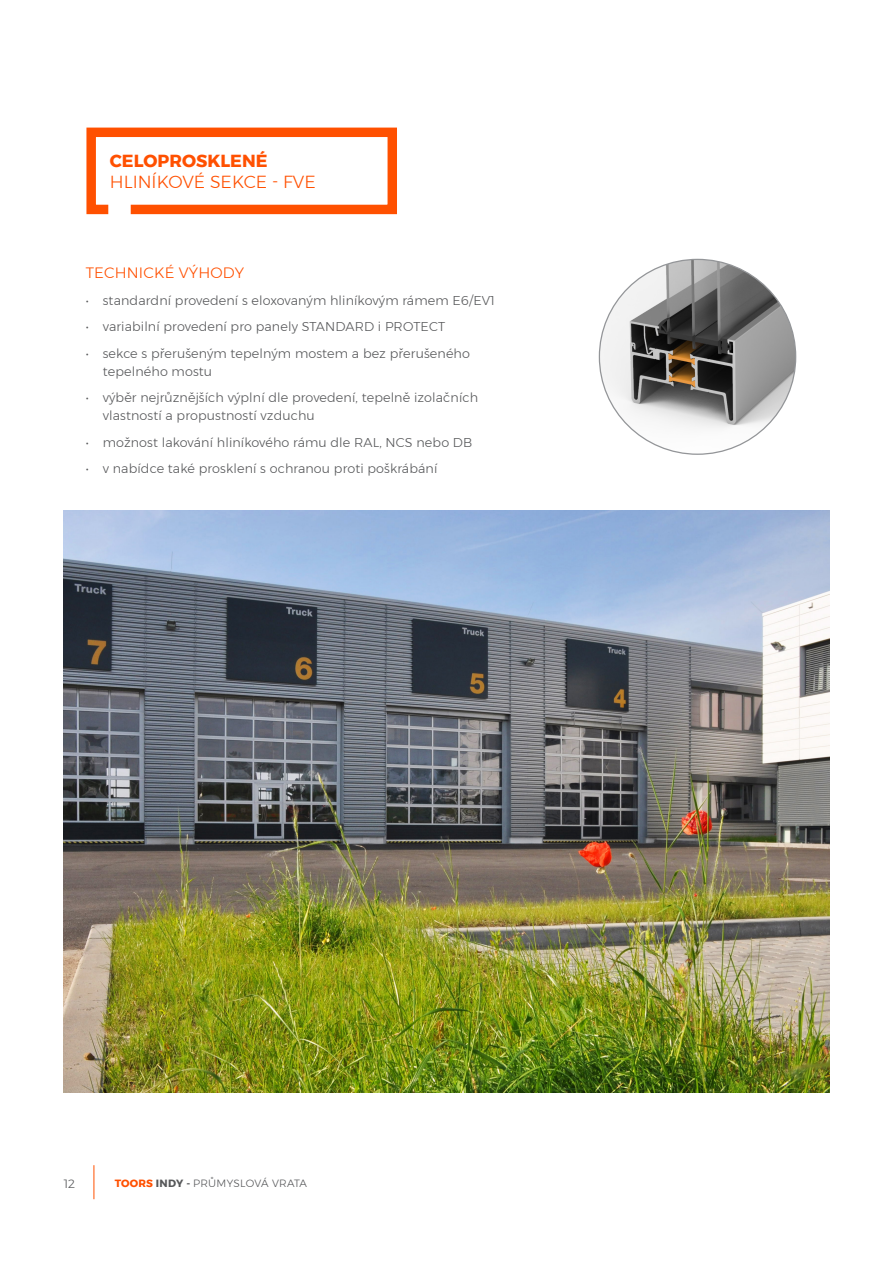
<style>
.page{position:relative;width:893px;height:1263px;background:#fff}
.page>*{position:absolute;margin:0;border:0;box-sizing:border-box;transform-origin:0 0}
.t1{font:300 17.4px/21px "Montserrat";color:#ff5000}
.t2{font:300 15px "Montserrat";letter-spacing:.01em;color:#ff5000}
.t3{font:300 12.75px/18px "Montserrat";letter-spacing:.01em;color:#57585a}
.t4{font:300 12px "Montserrat";color:#57585a}
.t5{font:300 10.5px "Montserrat";letter-spacing:.025em;color:#57585a}
.s1{font-weight:700}
.s2{font-weight:700;color:#ff5000}
</style>
<div class="page">
<hr style="left:94px;top:1165px;width:1px;height:34px;background:#ff5000">
<img style="left:64px;top:510px;width:765px;height:583px">
<svg style="left:86px;top:127px;width:311px;height:88px"></svg>
<img style="left:599px;top:260px;width:197px;height:194px">
<p class="t1" style="left:110px;top:150px;width:207px"><span class="s1">CELOPROSKLENÉ<br></span>HLINÍKOVÉ SEKCE - FVE</p>
<p class="t2" style="left:86px;top:262px;width:160px">TECHNICKÉ VÝHODY</p>
<p class="t3" style="left:86px;top:291px;width:411px">• standardní provedení s eloxovaným hliníkovým rámem E6/EV1</p>
<p class="t3" style="left:86px;top:317px;width:361px">• variabilní provedení pro panely STANDARD i PROTECT</p>
<p class="t3" style="left:103px;top:344px;width:369px;text-indent:-17px">• sekce s přerušeným tepelným mostem a bez přerušeného tepelného mostu</p>
<p class="t3" style="left:103px;top:388px;width:377px;text-indent:-17px">• výběr nejrůznějších výplní dle provedení, tepelně izolačních vlastností a propustností vzduchu</p>
<p class="t3" style="left:86px;top:433px;width:388px">• možnost lakování hliníkového rámu dle RAL, NCS nebo DB</p>
<p class="t3" style="left:86px;top:459px;width:353px">• v nabídce také prosklení s ochranou proti poškrábání</p>
<p class="t4" style="left:64px;top:1175px;width:13px">12</p>
<p class="t5" style="left:115px;top:1176px;width:194px"><span class="s2">TOORS</span> <span class="s1">INDY -</span> PRŮMYSLOVÁ VRATA</p>
</div>
